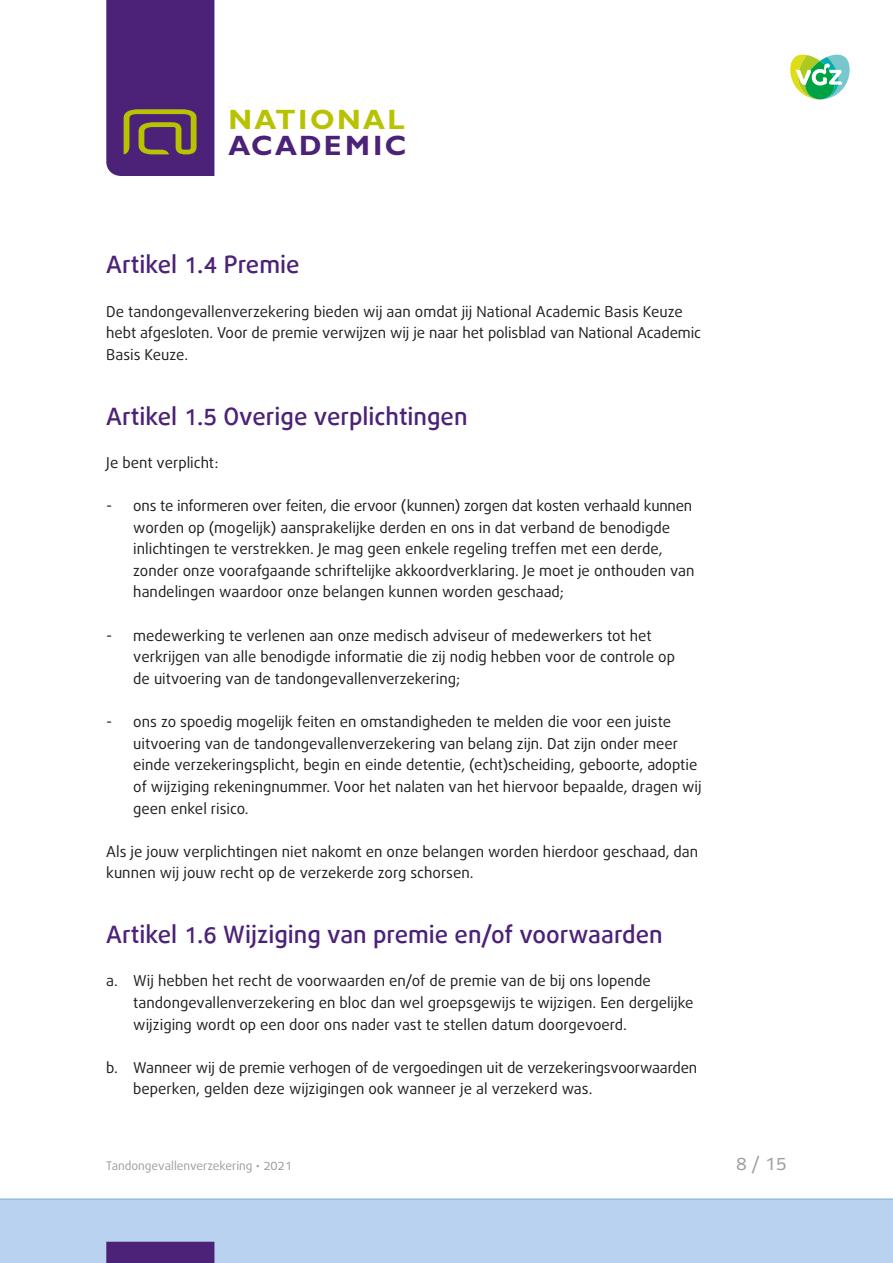
<style>
.page{position:relative;width:893px;height:1263px;background:#fff}
.page>*{position:absolute;margin:0;border:0;box-sizing:border-box;transform-origin:0 0}
.t1{font:700 28.05px "Gill Sans";letter-spacing:.085em;color:#b7c200}
.t2{font:700 28.05px "Gill Sans";letter-spacing:.075em;color:#4c2178}
.t3{font:500 24px "Bagus";color:#4c2178}
.t4{font:18px "Bagus";color:#9d9d9c}
.t5{font:15px/21.6px "Bagus";color:#1d1d1b}
.t6{font:12px "Bagus";color:#9d9d9c}
</style>
<div class="page">
<svg style="left:106px;top:0;width:108px;height:176px;background:#552e71"></svg>
<svg style="left:790px;top:54px;width:60px;height:46px"></svg>
<div style="left:0;top:1199px;width:893px;height:64px;background:#b9d2ef"></div>
<hr style="left:0;top:1198px;width:893px;height:2px;background:#92bce6">
<div style="left:106px;top:1242px;width:108px;height:21px;background:#4c2178"></div>
<h1 class="t1" style="left:228px;top:103px;width:178px">NATIONAL</h1>
<h1 class="t2" style="left:228px;top:129px;width:179px">ACADEMIC</h1>
<h2 class="t3" style="left:106px;top:249px;width:195px">Artikel 1.4 Premie</h2>
<p class="t5" style="left:106px;top:302px;width:596px">De tandongevallenverzekering bieden wij aan omdat jij National Academic Basis Keuze hebt afgesloten. Voor de premie verwijzen wij je naar het polisblad van National Academic<br>Basis Keuze.</p>
<h2 class="t3" style="left:106px;top:400px;width:363px">Artikel 1.5 Overige verplichtingen</h2>
<p class="t5" style="left:106px;top:453px;width:114px">Je bent verplicht:</p>
<p class="t5" style="left:133px;top:496px;width:563px;text-indent:-27px">- ons te informeren over feiten, die ervoor (kunnen) zorgen dat kosten verhaald kunnen worden op (mogelijk) aansprakelijke derden en ons in dat verband de benodigde inlichtingen te verstrekken. Je mag geen enkele regeling treffen met een derde, zonder onze voorafgaande schriftelijke akkoordverklaring. Je moet je onthouden van handelingen waardoor onze belangen kunnen worden geschaad;</p>
<p class="t5" style="left:133px;top:626px;width:543px;text-indent:-27px">- medewerking te verlenen aan onze medisch adviseur of medewerkers tot het verkrijgen van alle benodigde informatie die zij nodig hebben voor de controle op de uitvoering van de tandongevallenverzekering;</p>
<p class="t5" style="left:133px;top:712px;width:570px;text-indent:-27px">- ons zo spoedig mogelijk feiten en omstandigheden te melden die voor een juiste uitvoering van de tandongevallenverzekering van belang zijn. Dat zijn onder meer einde verzekeringsplicht, begin en einde detentie, (echt)scheiding, geboorte, adoptie of wijziging rekeningnummer. Voor het nalaten van het hiervoor bepaalde, dragen wij geen enkel risico.</p>
<p class="t5" style="left:106px;top:842px;width:593px">Als je jouw verplichtingen niet nakomt en onze belangen worden hierdoor geschaad, dan kunnen wij jouw recht op de verzekerde zorg schorsen.</p>
<h2 class="t3" style="left:106px;top:918px;width:558px">Artikel 1.6 Wijziging van premie en/of voorwaarden</h2>
<p class="t5" style="left:133px;top:971px;width:562px;text-indent:-27px">a. Wij hebben het recht de voorwaarden en/of de premie van de bij ons lopende tandongevallenverzekering en bloc dan wel groepsgewijs te wijzigen. Een dergelijke wijziging wordt op een door ons nader vast te stellen datum doorgevoerd.</p>
<p class="t5" style="left:133px;top:1058px;width:566px;text-indent:-27px">b. Wanneer wij de premie verhogen of de vergoedingen uit de verzekeringsvoorwaarden beperken, gelden deze wijzigingen ook wanneer je al verzekerd was.</p>
<p class="t6" style="left:106px;top:1157px;width:187px">Tandongevallenverzekering • 2021</p>
<p class="t4" style="left:736px;top:1151px;width:52px">8 / 15</p>
</div>
